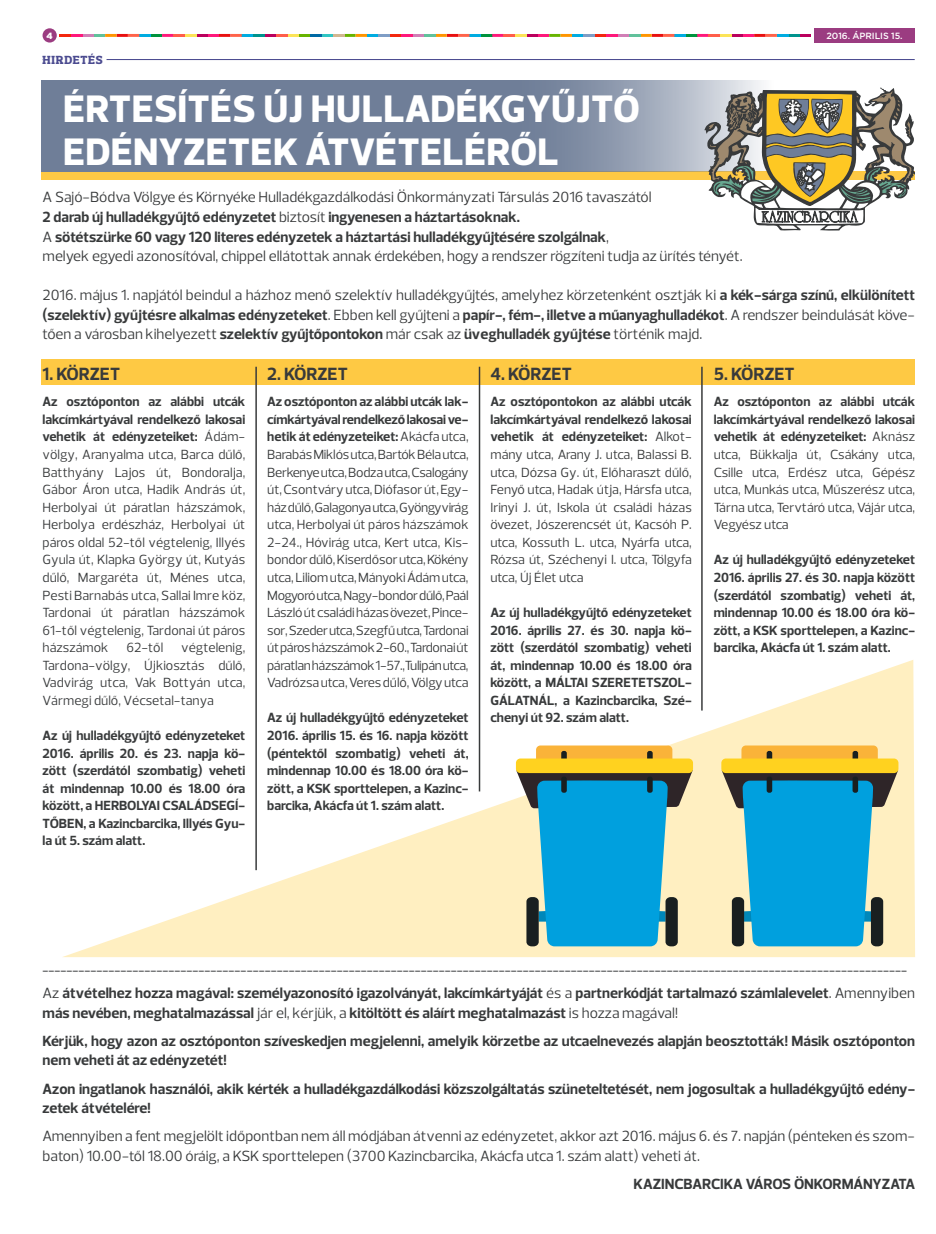
<style>
.page{position:relative;width:936px;height:1234px;background:#fff}
.page>*{position:absolute;margin:0;border:0;box-sizing:border-box;transform-origin:0 0}
.t1{font:800 39px/42.9px "Prelo";letter-spacing:.015em;color:#fff}
.t2{font:700 18px "Prelo";color:#383a3b}
.t3{font:15px/19.5px "Prelo";color:#383a3b}
.t4{font:700 15px/19.5px "Prelo";color:#383a3b}
.t5{font:13.5px/17.5px "Prelo";color:#383a3b;text-align:justify}
.t6{font:700 13.5px/17.5px "Prelo";color:#383a3b;text-align:justify}
.t7{font:700 12px "Prelo";color:#383a3b}
.t8{font:800 12px "Prelo Slab";letter-spacing:.065em;color:#4b4b90}
.t9{font:500 9px "Gotham";letter-spacing:-.01em;color:#fff}
.t10{font:900 9px "Gotham";color:#fff}
.s1{font-weight:700}
.s2{font-weight:400}
</style>
<div class="page">
<hr style="left:43px;top:59px;width:871px;height:1px;background:#4b4b90">
<div style="left:43px;top:56px;width:63px;height:6px;background:#fff"></div>
<svg style="left:60px;top:34px;width:751px;height:3px"></svg>
<div style="left:43px;top:28px;width:14px;height:15px;background:#9b3c81;border-radius:50%"></div>
<div style="left:814px;top:28px;width:100px;height:15px;background:#9b3c81"></div>
<svg style="left:66px;top:659px;width:849px;height:297px"></svg>
<div style="left:41px;top:171px;width:874px;height:8px;background:#fec944"></div>
<div style="left:41px;top:359px;width:873px;height:26px;background:#fec944"></div>
<svg style="left:41px;top:81px;width:721px;height:91px;fill:#6f7e98"></svg>
<hr style="left:255px;top:366px;width:2px;height:504px;background:#383a3b">
<hr style="left:478px;top:366px;width:2px;height:425px;background:#383a3b">
<hr style="left:701px;top:366px;width:1px;height:344px;background:#383a3b">
<div style="left:741px;top:745px;width:136px;height:19px;background:#fab339;border-radius:4px"></div>
<div style="left:766px;top:750px;width:6px;height:16px;background:#191f20;border-radius:2px"></div>
<div style="left:852px;top:750px;width:6px;height:16px;background:#191f20;border-radius:2px"></div>
<svg style="left:721px;top:771px;width:177px;height:175px"></svg>
<div style="left:721px;top:758px;width:177px;height:15px;background:#ffd21f;border-radius:4px"></div>
<div style="left:766px;top:776px;width:6px;height:16px;background:#191f20;border-radius:2px"></div>
<div style="left:852px;top:776px;width:6px;height:16px;background:#191f20;border-radius:2px"></div>
<div style="left:536px;top:745px;width:136px;height:19px;background:#fab339;border-radius:4px"></div>
<div style="left:561px;top:750px;width:5px;height:16px;background:#191f20;border-radius:2px"></div>
<div style="left:647px;top:750px;width:5px;height:16px;background:#191f20;border-radius:2px"></div>
<svg style="left:516px;top:771px;width:176px;height:175px"></svg>
<div style="left:516px;top:758px;width:177px;height:15px;background:#ffd21f;border-radius:4px"></div>
<div style="left:561px;top:776px;width:5px;height:16px;background:#191f20;border-radius:2px"></div>
<div style="left:647px;top:776px;width:5px;height:16px;background:#191f20;border-radius:2px"></div>
<svg style="left:704px;top:86px;width:211px;height:145px"></svg>
<p class="t10" style="left:47px;top:29px;width:8px">4</p>
<p class="t9" style="left:826px;top:29px;width:78px">2016. ÁPRILIS 15.</p>
<p class="t8" style="left:43px;top:53px;width:62px">HIRDETÉS</p>
<h1 class="t1" style="left:63px;top:87px;width:578px">ÉRTESÍTÉS ÚJ HULLADÉKGYŰJTŐ<br>EDÉNYZETEK ÁTVÉTELÉRŐL</h1>
<p class="t3" style="left:43px;top:188px;width:701px">A Sajó-Bódva Völgye és Környéke Hulladékgazdálkodási Önkormányzati Társulás 2016 tavaszától<br><span class="s1">2 darab új hulladékgyűjtő edényzetet</span> biztosít <span class="s1">ingyenesen a háztartásoknak.<br></span>A <span class="s1">sötétszürke 60 vagy 120 literes edényzetek a háztartási hulladékgyűjtésére szolgálnak</span>,<br>melyek egyedi azonosítóval, chippel ellátottak annak érdekében, hogy a rendszer rögzíteni tudja az ürítés tényét.</p>
<p class="t3" style="left:43px;top:285px;width:874px;text-align:justify">2016. május 1. napjától beindul a házhoz menő szelektív hulladékgyűjtés, amelyhez körzetenként osztják ki <span class="s1">a kék-sárga színű, elkülönített (szelektív) gyűjtésre alkalmas edényzeteket</span>. Ebben kell gyűjteni a <span class="s1">papír-, fém-, illetve a műanyaghulladékot</span>. A rendszer beindulását köve&shy;tően a városban kihelyezett <span class="s1">szelektív gyűjtőpontokon</span> már csak az <span class="s1">üveghulladék gyűjtése</span> történik majd.</p>
<h2 class="t2" style="left:43px;top:363px;width:79px">1. KÖRZET</h2>
<p class="t5" style="left:43px;top:393px;width:204px"><span class="s1">Az osztóponton az alábbi utcák lakcímkártyával rendelkező lakosai vehetik át edényzeteiket:</span> Ádám&shy;völgy, Aranyalma utca, Barca dűlő, Batthyány Lajos út, Bondoralja, Gábor Áron utca, Hadik András út, Herbolyai út páratlan házszámok, Herbolya erdészház, Herbolyai út páros oldal 52-től végtelenig, Illyés Gyula út, Klapka György út, Kutyás dűlő, Margaréta út, Ménes utca, Pesti Barnabás utca, Sallai Imre köz, Tardonai út páratlan házszámok 61-től végtelenig, Tardonai út páros házszámok</p>
<p class="t5" style="left:43px;top:638px;width:204px;text-indent:139px">végtelenig, Tardona-völgy, Újkiosztás dűlő, Vadvirág utca, Vak Bottyán utca, Vármegi dűlő, Vécsetal-tanya</p>
<p class="t6" style="left:43px;top:726px;width:204px">Az új hulladékgyűjtő edényzeteket 2016. április 20. és 23. napja kö&shy;zött (szerdától szombatig) veheti át mindennap 10.00 és 18.00 óra között, a HERBOLYAI CSALÁDSEGÍ-TŐBEN, a Kazincbarcika, Illyés Gyu&shy;la út 5. szám alatt.</p>
<p class="t5" style="left:126px;top:638px;width:38px">62-től</p>
<h2 class="t2" style="left:267px;top:363px;width:82px">2. KÖRZET</h2>
<p class="t5" style="left:267px;top:393px;width:203px"><span class="s1">Az osztóponton az alábbi utcák lak&shy;címkártyával rendelkező lakosai ve&shy;hetik át edényzeteiket:</span> Akácfa utca, Barabás Miklós utca, Bartók Béla utca, Berkenye utca, Bodza utca, Csalogány út, Csontváry utca, Diófasor út, Egy&shy;ház dűlő, Galagonya utca, Gyöngyvirág utca, Herbolyai út páros házszámok 2-24., Hóvirág utca, Kert utca, Kis&shy;bondor dűlő, Kiserdősor utca, Kökény utca, Liliom utca, Mányoki Ádám utca, Mogyoró utca, Nagy-bondor dűlő, Paál László út családi házas övezet, Pince&shy;sor, Szeder utca, Szegfű utca, Tardonai út páros házszámok 2-60., Tardonai út páratlan házszámok 1-57.,Tulipán utca, Vadrózsa utca, Veres dűlő, Völgy utca</p>
<p class="t6" style="left:267px;top:709px;width:203px">Az új hulladékgyűjtő edényzeteket 2016. április 15. és 16. napja között (péntektől szombatig) veheti át, mindennap 10.00 és 18.00 óra kö&shy;zött, a KSK sporttelepen, a Kazinc&shy;barcika, Akácfa út 1. szám alatt.</p>
<h2 class="t2" style="left:490px;top:363px;width:83px">4. KÖRZET</h2>
<p class="t5" style="left:490px;top:393px;width:203px"><span class="s1">Az osztópontokon az alábbi utcák lakcímkártyával rendelkező lakosai vehetik át edényzeteiket:</span> Alkot&shy;mány utca, Arany J. utca, Balassi B. utca, Dózsa Gy. út, Előharaszt dűlő, Fenyő utca, Hadak útja, Hársfa utca, Irinyi J. út, Iskola út családi házas övezet, Jószerencsét út, Kacsóh P. utca, Kossuth L. utca, Nyárfa utca, Rózsa út, Széchenyi I. utca, Tölgyfa utca, Új Élet utca</p>
<p class="t6" style="left:490px;top:603px;width:203px">Az új hulladékgyűjtő edényzeteket 2016. április 27. és 30. napja kö&shy;zött (szerdától szombatig) veheti át, mindennap 10.00 és 18.00 óra között, a MÁLTAI SZERETETSZOL-GÁLATNÁL, a Kazincbarcika, Szé&shy;chenyi út 92. szám alatt.</p>
<h2 class="t2" style="left:713px;top:363px;width:82px">5. KÖRZET</h2>
<p class="t5" style="left:713px;top:393px;width:203px"><span class="s1">Az osztóponton az alábbi utcák lakcímkártyával rendelkező lakosai vehetik át edényzeteiket:</span> Aknász utca, Bükkalja út, Csákány utca, Csille utca, Erdész utca, Gépész utca, Munkás utca, Műszerész utca, Tárna utca, Tervtáró utca, Vájár utca, Vegyész utca</p>
<p class="t6" style="left:713px;top:551px;width:203px">Az új hulladékgyűjtő edényzeteket 2016. április 27. és 30. napja között (szerdától szombatig) veheti át, mindennap 10.00 és 18.00 óra kö&shy;zött, a KSK sporttelepen, a Kazinc&shy;barcika, Akácfa út 1. szám alatt.</p>
<p class="t7" style="left:43px;top:958px;width:865px">________________________________________________________________________________________________________________________________________________</p>
<p class="t4" style="left:43px;top:983px;width:874px"><span class="s2">Az</span> átvételhez hozza magával: személyazonosító igazolványát, lakcímkártyáját <span class="s2">és a</span> partnerkódját tartalmazó számlalevelet<span class="s2">. Amennyiben </span>más nevében, meghatalmazással <span class="s2">jár el, kérjük, a</span> kitöltött és aláírt meghatalmazást <span class="s2">is hozza magával!</span></p>
<p class="t4" style="left:43px;top:1030px;width:874px">Kérjük, hogy azon az osztóponton szíveskedjen megjelenni, amelyik körzetbe az utcaelnevezés alapján beosztották! Másik osztóponton nem veheti át az edényzetét!</p>
<p class="t4" style="left:43px;top:1078px;width:874px">Azon ingatlanok használói, akik kérték a hulladékgazdálkodási közszolgáltatás szüneteltetését, nem jogosultak a hulladékgyűjtő edény&shy;zetek átvételére!</p>
<p class="t3" style="left:43px;top:1125px;width:874px">Amennyiben a fent megjelölt időpontban nem áll módjában átvenni az edényzetet, akkor azt 2016. május 6. és 7. napján (pénteken és szom&shy;baton) 10.00-től 18.00 óráig, a KSK sporttelepen (3700 Kazincbarcika, Akácfa utca 1. szám alatt) veheti át.</p>
<p class="t4" style="left:633px;top:1173px;width:283px">KAZINCBARCIKA VÁROS ÖNKORMÁNYZATA</p>
</div>
